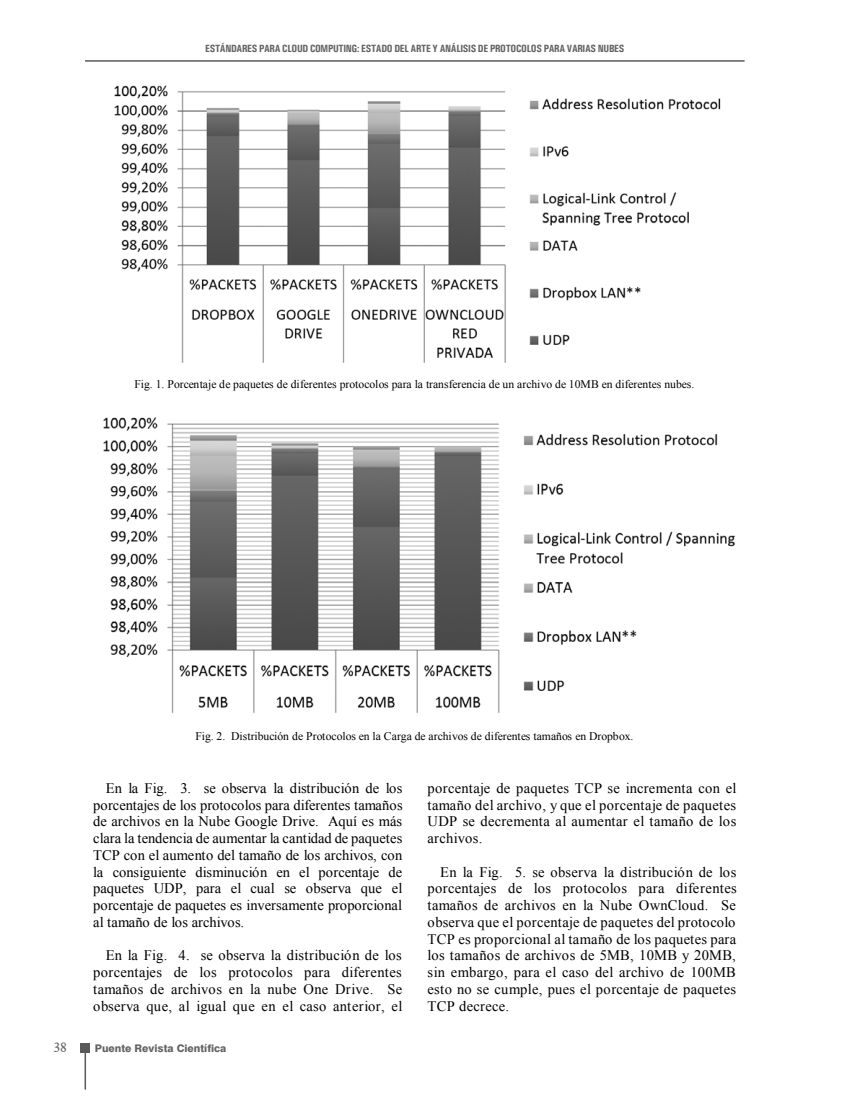
<style>
.page{position:relative;width:851px;height:1106px;background:#fff}
.page>*{position:absolute;margin:0;border:0;box-sizing:border-box;transform-origin:0 0}
.t1{font:14.55px/16.8px "Times New Roman";letter-spacing:.015em;color:#000;text-align:justify}
.t2{font:13.5px "Aldine 721 BT";color:#636466}
.t3{font:11.7px "Times New Roman";color:#000}
.t4{font:700 condensed 10.5px "Univers";letter-spacing:-.03em;color:#636466}
.t5{font:800 10.5px "Swiss 721 BT";color:#636466}
</style>
<div class="page">
<hr style="left:84px;top:1052px;width:2px;height:37px;background:#58595b">
<div style="left:80px;top:1043px;width:10px;height:10px;background:#58595b"></div>
<hr style="left:85px;top:60px;width:659px;height:2px;background:#58595b">
<img style="left:114px;top:85px;width:607px;height:278px">
<img style="left:103px;top:417px;width:633px;height:296px">
<p class="t4" style="left:205px;top:42px;width:420px">ESTÁNDARES PARA CLOUD COMPUTING: ESTADO DEL ARTE Y ANÁLISIS DE PROTOCOLOS PARA VARIAS NUBES</p>
<p class="t3" style="left:134px;top:376px;width:561px">Fig. 1. Porcentaje de paquetes de diferentes protocolos para la transferencia de un archivo de 10MB en diferentes nubes.</p>
<p class="t3" style="left:195px;top:728px;width:439px">Fig. 2. Distribución de Protocolos en la Carga de archivos de diferentes tamaños en Dropbox.</p>
<p class="t1" style="left:93px;top:779px;width:311px;text-indent:12px">En la Fig. 3. se observa la distribución de los porcentajes de los protocolos para diferentes tamaños de archivos en la Nube Google Drive. Aquí es más clara la tendencia de aumentar la cantidad de paquetes TCP con el aumento del tamaño de los archivos, con la consiguiente disminución en el porcentaje de paquetes UDP, para el cual se observa que el porcentaje de paquetes es inversamente proporcional al tamaño de los archivos.</p>
<p class="t1" style="left:93px;top:946px;width:310px;text-indent:13px">En la Fig. 4. se observa la distribución de los porcentajes de los protocolos para diferentes tamaños de archivos en la nube One Drive. Se observa que, al igual que en el caso anterior, el</p>
<p class="t2" style="left:53px;top:1039px;width:15px">38</p>
<p class="t5" style="left:95px;top:1042px;width:133px">Puente Revista Científica</p>
<p class="t1" style="left:427px;top:779px;width:310px">porcentaje de paquetes TCP se incrementa con el tamaño del archivo, y que el porcentaje de paquetes UDP se decrementa al aumentar el tamaño de los archivos.</p>
<p class="t1" style="left:427px;top:863px;width:310px;text-indent:13px">En la Fig. 5. se observa la distribución de los porcentajes de los protocolos para diferentes tamaños de archivos en la Nube OwnCloud. Se observa que el porcentaje de paquetes del protocolo TCP es proporcional al tamaño de los paquetes para los tamaños de archivos de 5MB, 10MB y 20MB, sin embargo, para el caso del archivo de 100MB esto no se cumple, pues el porcentaje de paquetes TCP decrece.</p>
</div>
